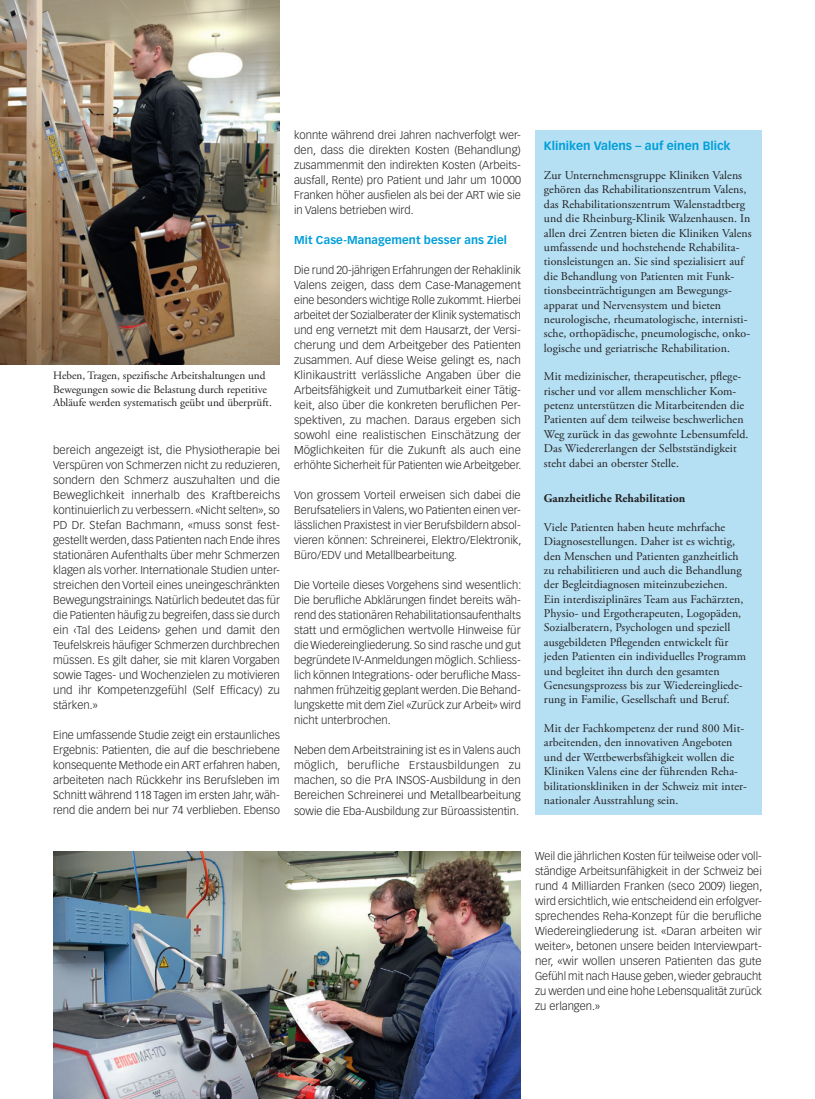
<style>
.page{position:relative;width:815px;height:1099px;background:#fff}
.page>*{position:absolute;margin:0;border:0;box-sizing:border-box;transform-origin:0 0}
.t1{font:11.88px/14.4px "Adobe Garamond Pro";letter-spacing:.005em;color:#231f20}
.t2{font:700 11.88px "Vectora LT Std";color:#009fda}
.t3{font:700 11.88px "Adobe Garamond Pro";letter-spacing:.005em;color:#231f20}
.t4{font:300 11.25px/15px "Vectora LT Std";color:#231f20;text-align:justify}
.t5{font:11.25px/13.5px "Adobe Garamond Pro";color:#231f20}
.t6{font:700 11.25px "Vectora LT Std";letter-spacing:.005em;color:#009fda}
</style>
<div class="page">
<img style="left:0;top:0;width:280px;height:364px">
<div style="left:535px;top:130px;width:227px;height:684px;background:#b5e0f4"></div>
<img style="left:53px;top:851px;width:468px;height:247px">
<p class="t5" style="left:53px;top:369px;width:220px">Heben, Tragen, spezifische Arbeitshaltungen und<br>Bewegungen sowie die Belastung durch repetitive<br>Abläufe werden systematisch geübt und überprüft.</p>
<p class="t4" style="left:53px;top:443px;width:229px;text-align:left">bereich angezeigt ist, die Physiotherapie bei Verspüren von Schmerzen nicht zu reduzieren, sondern den Schmerz auszuhalten und die Beweglichkeit innerhalb des Kraftbereichs kontinuierlich zu verbessern. «Nicht selten», so PD Dr. Stefan Bachmann, «muss sonst fest&shy;gestellt werden, dass Patienten nach Ende ihres stationären Aufenthalts über mehr Schmerzen klagen als vorher. Internationale Studien unter&shy;streichen den Vorteil eines uneingeschränkten Bewegungstrainings. Natürlich bedeutet das für die Patienten häufig zu begreifen, dass sie durch ein ‹Tal des Leidens› gehen und damit den Teufelskreis häufiger Schmerzen durchbrechen müssen. Es gilt daher, sie mit klaren Vorgaben sowie Tages- und Wochenzielen zu motivieren und ihr Kompetenzgefühl (Self Efficacy) zu stärken.»</p>
<p class="t4" style="left:53px;top:728px;width:229px">Eine umfassende Studie zeigt ein erstaunliches Ergebnis: Patienten, die auf die beschriebene konsequente Methode ein ART erfahren haben, arbeiteten nach Rückkehr ins Berufsleben im Schnitt während 118 Tagen im ersten Jahr, wäh&shy;rend die andern bei nur 74 verblieben. Ebenso</p>
<p class="t4" style="left:294px;top:128px;width:228px">konnte während drei Jahren nachverfolgt wer&shy;den, dass die direkten Kosten (Behandlung) zusammenmit den indirekten Kosten (Arbeits&shy;ausfall, Rente) pro Patient und Jahr um 10000<br>Franken höher ausfielen als bei der ART wie sie in Valens betrieben wird.</p>
<p class="t6" style="left:294px;top:233px;width:214px">Mit Case-Management besser ans Ziel</p>
<p class="t4" style="left:294px;top:263px;width:229px;text-align:left">Die rund 20-jährigen Erfahrungen der Rehaklinik Valens zeigen, dass dem Case-Management eine besonders wichtige Rolle zukommt. Hierbei arbeitet der Sozialberater der Klinik systematisch und eng vernetzt mit dem Hausarzt, der Versi&shy;cherung und dem Arbeitgeber des Patienten zusammen. Auf diese Weise gelingt es, nach Klinikaustritt verlässliche Angaben über die Arbeitsfähigkeit und Zumutbarkeit einer Tätig&shy;keit, also über die konkreten beruflichen Per&shy;spektiven, zu machen. Daraus ergeben sich sowohl eine realistischen Einschätzung der Möglichkeiten für die Zukunft als auch eine erhöhte Sicherheit für Patienten wie Arbeitgeber.</p>
<p class="t4" style="left:294px;top:488px;width:229px">Von grossem Vorteil erweisen sich dabei die Berufsateliers in Valens, wo Patienten einen ver&shy;lässlichen Praxistest in vier Berufsbildern absol&shy;vieren können: Schreinerei, Elektro/Elektronik, Büro/EDV und Metallbearbeitung.</p>
<p class="t4" style="left:294px;top:578px;width:229px">Die Vorteile dieses Vorgehens sind wesentlich:<br>Die berufliche Abklärungen findet bereits wäh&shy;rend des stationären Rehabilitationsaufenthalts statt und ermöglichen wertvolle Hinweise für die Wiedereingliederung. So sind rasche und gut begründete IV-Anmeldungen möglich. Schliess&shy;lich können Integrations- oder berufliche Mass&shy;nahmen frühzeitig geplant werden. Die Behand&shy;lungskette mit dem Ziel «Zurück zur Arbeit» wird nicht unterbrochen.</p>
<p class="t4" style="left:294px;top:743px;width:228px">Neben dem Arbeitstraining ist es in Valens auch möglich, berufliche Erstausbildungen zu machen, so die PrA INSOS-Ausbildung in den Bereichen Schreinerei und Metallbearbeitung sowie die Eba-Ausbildung zur Büroassistentin.</p>
<p class="t2" style="left:544px;top:139px;width:188px">Kliniken Valens – auf einen Blick</p>
<p class="t1" style="left:544px;top:168px;width:209px">Zur Unternehmensgruppe Kliniken Valens gehören das Rehabilitationszentrum Valens, das Rehabilitationszentrum Walenstadtberg und die Rheinburg-Klinik Walzenhausen. In allen drei Zentren bieten die Kliniken Valens umfassende und hochstehende Rehabilita&shy;tionsleistungen an. Sie sind spezialisiert auf die Behandlung von Patienten mit Funk&shy;tionsbeeinträchtigungen am Bewegungs&shy;apparat und Nervensystem und bieten neurologische, rheumatologische, internisti&shy;sche, orthopädische, pneumologische, onko&shy;logische und geriatrische Rehabilitation.</p>
<p class="t1" style="left:544px;top:370px;width:206px">Mit medizinischer, therapeutischer, pflege&shy;rischer und vor allem menschlicher Kom&shy;petenz unterstützen die Mitarbeitenden die Patienten auf dem teilweise beschwerlichen Weg zurück in das gewohnte Lebensumfeld.<br>Das Wiedererlangen der Selbstständigkeit steht dabei an oberster Stelle.</p>
<p class="t3" style="left:544px;top:491px;width:143px">Ganzheitliche Rehabilitation</p>
<p class="t1" style="left:544px;top:520px;width:204px">Viele Patienten haben heute mehrfache Diagnosestellungen. Daher ist es wichtig, den Menschen und Patienten ganzheitlich zu rehabilitieren und auch die Behandlung der Begleitdiagnosen miteinzubeziehen.<br>Ein interdisziplinäres Team aus Fachärzten, Physio- und Ergotherapeuten, Logopäden, Sozialberatern, Psychologen und speziell ausgebildeten Pflegenden entwickelt für jeden Patienten ein individuelles Programm und begleitet ihn durch den gesamten Genesungsprozess bis zur Wiedereingliede&shy;rung in Familie, Gesellschaft und Beruf.</p>
<p class="t1" style="left:544px;top:721px;width:205px">Mit der Fachkompetenz der rund 800 Mit&shy;arbeitenden, den innovativen Angeboten und der Wettbewerbsfähigkeit wollen die Kliniken Valens eine der führenden Reha&shy;bilitationskliniken in der Schweiz mit inter&shy;nationaler Ausstrahlung sein.</p>
<p class="t4" style="left:535px;top:848px;width:229px">Weil die jährlichen Kosten für teilweise oder voll&shy;ständige Arbeitsunfähigkeit in der Schweiz bei rund 4 Milliarden Franken (seco 2009) liegen, wird ersichtlich, wie entscheidend ein erfolgver&shy;sprechendes Reha-Konzept für die berufliche Wiedereingliederung ist. «Daran arbeiten wir weiter», betonen unsere beiden Interviewpart&shy;ner, «wir wollen unseren Patienten das gute Gefühl mit nach Hause geben, wieder gebraucht zu werden und eine hohe Lebensqualität zurück zu erlangen.»</p>
</div>
